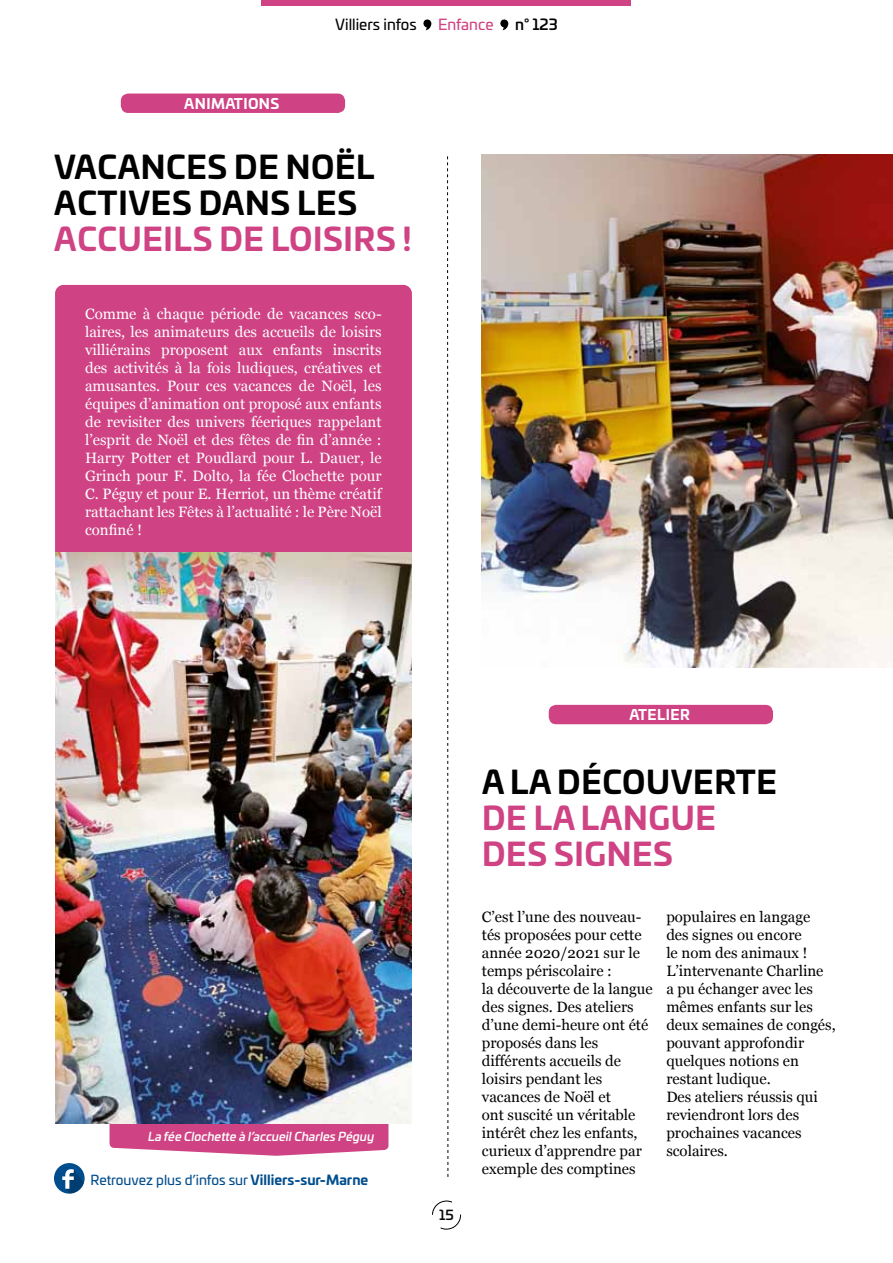
<style>
.page{position:relative;width:893px;height:1263px;background:#fff}
.page>*{position:absolute;margin:0;border:0;box-sizing:border-box;transform-origin:0 0}
.t1{font:700 31.5px/36px "Univia Pro";letter-spacing:.02em;color:#000;text-align:right}
.t2{font:700 31.5px "Univia Pro";letter-spacing:.02em;color:#cf4283}
.t3{font:15px/18px "Georgia";color:#000}
.t4{font:15px/18px "Georgia";color:#fff;text-align:justify}
.t5{font:15px "Univia Pro";color:#000}
.t6{font:15px "Univia Pro";letter-spacing:-.005em;color:#cf4283}
.t7{font:500 15px "Univia Pro";color:#000}
.t8{font:700 14.1px "Univia Pro";letter-spacing:.03em;color:#fff}
.t9{font:13.5px "Univia Pro";color:#004d8d}
.t10{font:500 13.5px "Univia Pro";color:#0a0a0a}
.t11{font:italic 500 12px "Univia Pro";color:#fff}
.s1{font-weight:700}
</style>
<div class="page">
<svg style="left:432px;top:1200px;width:29px;height:30px"></svg>
<svg style="left:423px;top:19px;width:8px;height:11px"></svg>
<svg style="left:500px;top:19px;width:8px;height:11px"></svg>
<div style="left:261px;top:0;width:370px;height:6px;background:#cf4283"></div>
<div style="left:55px;top:285px;width:357px;height:268px;background:#cf4283"></div>
<svg style="left:110px;top:1124px;width:278px;height:32px;background:#d45891"></svg>
<img style="left:55px;top:553px;width:357px;height:571px">
<img style="left:482px;top:154px;width:411px;height:514px">
<div style="left:121px;top:94px;width:224px;height:19px;background:#cf4283;border-radius:8px"></div>
<div style="left:549px;top:705px;width:224px;height:19px;background:#cf4283;border-radius:8px"></div>
<svg style="left:447px;top:156px;width:2px;height:1021px"></svg>
<div style="left:54px;top:1163px;width:31px;height:31px;background:#004d8d;border-radius:50%"></div>
<svg style="left:62px;top:1169px;width:22px;height:24px"></svg>
<p class="t8" style="left:184px;top:92px;width:96px">ANIMATIONS</p>
<p class="t5" style="left:335px;top:13px;width:83px">Villiers infos</p>
<p class="t6" style="left:438px;top:13px;width:57px">Enfance</p>
<p class="t7" style="left:515px;top:13px;width:44px">n° 123</p>
<h1 class="t1" style="left:54px;top:147px;width:312px">S DE NOËL<br>ACTIVES DANS LES</h1>
<h1 class="t2" style="left:54px;top:214px;width:22px">ACC</h1>
<h1 class="t2" style="left:118px;top:214px;width:295px">UEILS DE LOISIRS!</h1>
<h1 class="t1" style="left:54px;top:147px;width:43px">VACANCE</h1>
<p class="t4" style="left:85px;top:304px;width:298px">Comme à chaque période de vacances sco&shy;laires, les animateurs des accueils de loisirs villiérains proposent aux enfants inscrits des activités à la fois ludiques, créatives et amusantes. Pour ces vacances de Noël, les équipes d’animation ont proposé aux enfants de revisiter des univers féeriques rappelant l’esprit de Noël et des fêtes de fin d’année :<br>Harry Potter et Poudlard pour L. Dauer, le Grinch pour F. Dolto, la fée Clochette pour C. Péguy et pour E. Herriot, un thème créatif rattachant les Fêtes à l’actualité : le Père Noël confiné !</p>
<p class="t11" style="left:148px;top:1128px;width:228px">La fée Clochette à l’accueil Charles Péguy</p>
<p class="t9" style="left:90px;top:1170px;width:279px">Retrouvez plus d’infos sur <span class="s1">VILLIERS-SUR-MARNE</span></p>
<p class="t10" style="left:439px;top:1205px;width:16px">15</p>
<p class="t8" style="left:629px;top:704px;width:61px">ATELIER</p>
<h1 class="t1" style="left:482px;top:761px;width:292px">A LA DÉCOUVE RTE</h1>
<h1 class="t2" style="left:482px;top:792px;width:122px">DELA LANG</h1>
<h1 class="t2" style="left:671px;top:792px;width:43px">UE</h1>
<h1 class="t2" style="left:482px;top:828px;width:112px">DES SIGNE</h1>
<h1 class="t2" style="left:653px;top:828px;width:21px">S</h1>
<p class="t3" style="left:482px;top:907px;width:172px">C’est l’une des nouveau&shy;tés proposées pour cette année 2020/2021 sur le temps périscolaire :<br>la découverte de la langue des signes. Des ateliers d’une demi-heure ont été proposés dans les différents accueils de loisirs pendant les vacances de Noël et<br>ont suscité un véritable intérêt chez les enfants, curieux d’apprendre par exemple des comptines</p>
<p class="t3" style="left:666px;top:907px;width:171px">populaires en langage des signes ou encore<br>le nom des animaux !<br>L’intervenante Charline<br>a pu échanger avec les mêmes enfants sur les deux semaines de congés, pouvant approfondir quelques notions en restant ludique.<br>Des ateliers réussis qui reviendront lors des prochaines vacances scolaires.</p>
</div>
